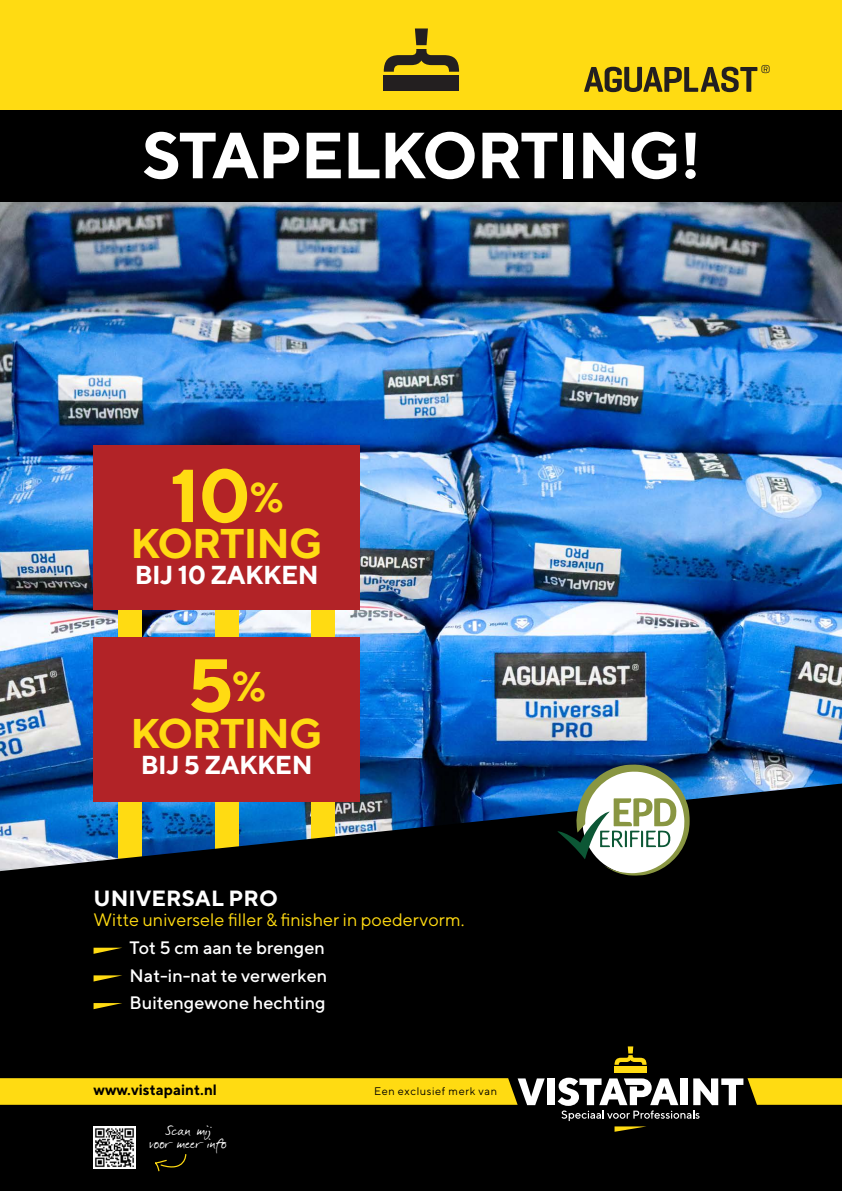
<style>
.page{position:relative;width:842px;height:1191px;background:#fff}
.page>*{position:absolute;margin:0;border:0;box-sizing:border-box;transform-origin:0 0}
.t1{font:700 74.7px "TT Norms";color:#ffdb12}
.t2{font:700 65px "TT Norms";letter-spacing:-.02em;color:#fff}
.t3{font:700 41.5px "TT Norms";letter-spacing:-.02em;color:#ffdb12}
.t4{font:700 25.9px "TT Norms";letter-spacing:-.02em;color:#fff}
.t5{font:700 22px "TT Norms";color:#fff}
.t6{font:500 18px "TT Norms";color:#fff}
.t7{font:18px "TT Norms";color:#ffdb12}
.t8{font:17.6px/13.8px "Darkwoman";letter-spacing:.04em;color:#fff;text-align:center}
.t9{font:700 15px "TT Norms";color:#000}
.t10{font:11px "TT Norms";letter-spacing:.05em;color:#000}
.s1{font-size:41.5px}
</style>
<div class="page">
<img style="left:0;top:201px;width:842px;height:582px">
<div style="left:118px;top:604px;width:24px;height:39px;background:#ffdb12"></div>
<div style="left:311px;top:604px;width:24px;height:39px;background:#ffdb12"></div>
<div style="left:215px;top:604px;width:23px;height:39px;background:#ffdb12"></div>
<div style="left:94px;top:636px;width:266px;height:165px;background:#b22327"></div>
<div style="left:94px;top:445px;width:266px;height:165px;background:#b22327"></div>
<div style="left:0;top:109px;width:842px;height:92px;background:#000"></div>
<svg style="left:0;top:783px;width:842px;height:408px;background:#0a0c10"></svg>
<div style="left:614px;top:1066px;width:32px;height:7px;background:#ffdb12"></div>
<svg style="left:614px;top:1046px;width:32px;height:18px"></svg>
<svg style="left:0;top:1078px;width:545px;height:27px;background:#f3d116"></svg>
<div style="left:547px;top:1078px;width:8px;height:27px;background:#fff"></div>
<svg style="left:558px;top:1077px;width:284px;height:54px"></svg>
<div style="left:0;top:0;width:842px;height:109px;background:#ffdb12"></div>
<div style="left:384px;top:75px;width:75px;height:16px;background:#231f20"></div>
<svg style="left:384px;top:28px;width:75px;height:44px"></svg>
<svg style="left:94px;top:947px;width:28px;height:6px"></svg>
<svg style="left:94px;top:975px;width:28px;height:6px"></svg>
<svg style="left:94px;top:1003px;width:28px;height:6px"></svg>
<svg style="left:584px;top:65px;width:185px;height:27px"></svg>
<img style="left:94px;top:1126px;width:41px;height:42px">
<svg style="left:120px;top:1153px;width:67px;height:19px"></svg>
<svg style="left:557px;top:764px;width:133px;height:111px"></svg>
<p class="t2" style="left:142px;top:114px;width:561px">STAPELKORTING!</p>
<p class="t1" style="left:170px;top:449px;width:115px">10<span class="s1">%</span></p>
<p class="t3" style="left:130px;top:518px;width:194px">KORTING</p>
<p class="t4" style="left:135px;top:559px;width:185px">BIJ 10 ZAKKEN</p>
<p class="t1" style="left:187px;top:638px;width:80px">5<span class="s1">%</span></p>
<p class="t3" style="left:130px;top:707px;width:194px">KORTING</p>
<p class="t4" style="left:141px;top:748px;width:173px">BIJ 5 ZAKKEN</p>
<p class="t5" style="left:94px;top:884px;width:186px">UNIVERSAL PRO</p>
<p class="t7" style="left:94px;top:908px;width:372px">Witte universele filler &amp; finisher in poedervorm.</p>
<p class="t6" style="left:130px;top:936px;width:197px">Tot 5 cm aan te brengen</p>
<p class="t6" style="left:130px;top:964px;width:199px">Nat-in-nat te verwerken</p>
<p class="t6" style="left:130px;top:991px;width:198px">Buitengewone hechting</p>
<p class="t9" style="left:94px;top:1080px;width:125px">www.vistapaint.nl</p>
<p class="t10" style="left:374px;top:1084px;width:124px">Een exclusief merk van</p>
<p class="t8" style="left:150px;top:1121px;width:78px">Scan mij<br>voor meer info</p>
</div>
